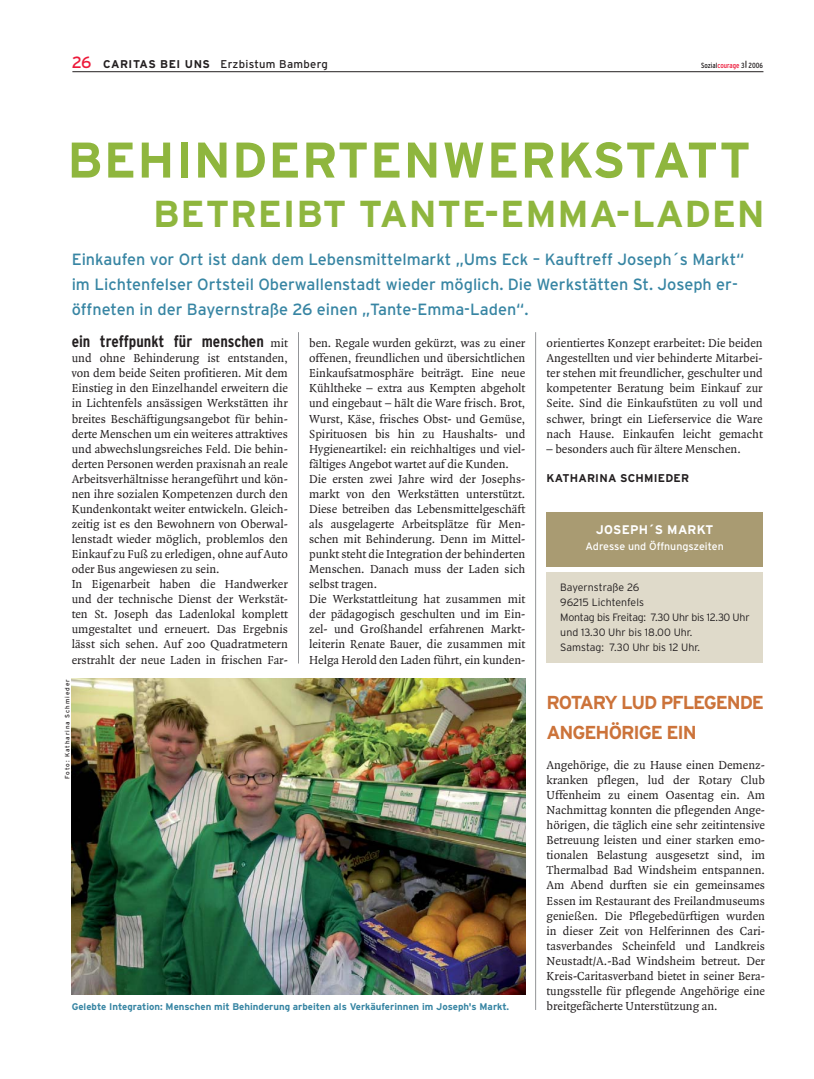
<style>
.page{position:relative;width:814px;height:1079px;background:#fff}
.page>*{position:absolute;margin:0;border:0;box-sizing:border-box;transform-origin:0 0}
.t1{font:700 50px "Interstate";letter-spacing:.02em;color:#8fb63e}
.t2{font:700 37.5px "Interstate";letter-spacing:.02em;color:#8fb63e}
.t3{font:700 18.75px/30.1px "Interstate";letter-spacing:-.06em;color:#cc733a}
.t4{font:16.25px/24.8px "Interstate";color:#3785a3}
.t5{font:700 condensed 16.25px "Interstate";color:#231f20}
.t6{font:12.5px/15px "Quadraat";color:#231f20}
.t7{font:700 12.5px "Interstate";letter-spacing:.02em;color:#fff}
.t8{font:11.25px "Interstate";letter-spacing:.025em;color:#231f20}
.t9{font:700 11.25px "Interstate";letter-spacing:.02em;color:#231f20}
.t10{font:300 10.62px/15px "Interstate";letter-spacing:-.01em;color:#231f20}
.t11{font:10.62px "Interstate";color:#fff}
.t12{font:700 9.75px "Interstate";color:#3785a3}
.t13{font:condensed 7.5px "Interstate";color:#231f20}
.t14{font:6.25px "Interstate";letter-spacing:.15em;color:#231f20}
.s1{font-size:16.25px;color:#ed1a3a}
.s2{font-weight:700}
.s3{color:#ed1a3a}
.s4{font-family:"Quadraat";font-weight:400;font-stretch:normal;font-size:12.5px}
</style>
<div class="page">
<hr style="left:72px;top:71px;width:691px;height:1px;background:#231f20">
<hr style="left:535px;top:332px;width:1px;height:678px;background:#939598">
<hr style="left:298px;top:332px;width:1px;height:331px;background:#939598">
<img style="left:72px;top:678px;width:453px;height:317px">
<div style="left:546px;top:572px;width:217px;height:91px;background:#dfdaca"></div>
<div style="left:546px;top:513px;width:217px;height:54px;background:#a99b72"></div>
<p class="t8" style="left:72px;top:60px;width:258px"><span class="s1">26</span> <span class="s2">CARITAS BEI UNS</span> Erzbistum Bamberg</p>
<p class="t13" style="left:701px;top:62px;width:63px">So zi al <span class="s3">cou ra ge</span> 3 2006</p>
<h1 class="t1" style="left:67px;top:141px;width:685px">BEHINDERTENWERKSTATT</h1>
<h2 class="t2" style="left:153px;top:200px;width:613px">BETREIBT TANTE-EMMA-LADEN</h2>
<p class="t4" style="left:72px;top:248px;width:674px">Einkaufen vor Ort ist dank dem Lebensmittelmarkt „Ums Eck – Kauftreff Joseph´s Markt“ im Lichtenfelser Ortsteil Oberwallenstadt wieder möglich. Die Werkstätten St. Joseph er&shy;öffneten in der Bayernstraße 26 einen „Tante-Emma-Laden“.</p>
<h3 class="t5" style="left:72px;top:335px;width:218px">ein treffpunkt für menschen <span class="s4">mit</span></h3>
<p class="t6" style="left:72px;top:352px;width:218px">und ohne Behinderung ist entstanden, von dem beide Seiten profitieren. Mit dem Einstieg in den Einzelhandel erweitern die in Lichtenfels ansässigen Werkstätten ihr breites Beschäftigungsangebot für behin&shy;derte Menschen um ein weiteres attraktives und abwechslungsreiches Feld. Die behin&shy;derten Personen werden praxisnah an reale Arbeitsverhältnisse herangeführt und kön&shy;nen ihre sozialen Kompetenzen durch den Kundenkontakt weiter entwickeln. Gleich&shy;zeitig ist es den Bewohnern von Oberwal&shy;lenstadt wieder möglich, problemlos den Einkauf zu Fuß zu erledigen, ohne auf Auto oder Bus angewiesen zu sein.<br>In Eigenarbeit haben die Handwerker und der technische Dienst der Werkstät&shy;ten St. Joseph das Ladenlokal komplett umgestaltet und erneuert. Das Ergebnis lässt sich sehen. Auf 200 Quadratmetern erstrahlt der neue Laden in frischen Far-</p>
<p class="t14" style="left:65px;top:778px;width:101px;rotate:-90deg">Foto: Katharina Schmieder</p>
<p class="t6" style="left:309px;top:337px;width:218px">ben. Regale wurden gekürzt, was zu einer offenen, freundlichen und übersichtlichen Einkaufsatmosphäre beiträgt. Eine neue Kühltheke – extra aus Kempten abgeholt und eingebaut – hält die Ware frisch. Brot, Wurst, Käse, frisches Obst- und Gemüse, Spirituosen bis hin zu Haushalts- und Hygieneartikel: ein reichhaltiges und viel&shy;fältiges Angebot wartet auf die Kunden.<br>Die ersten zwei Jahre wird der Josephs&shy;markt von den Werkstätten unterstützt.<br>Diese betreiben das Lebensmittelgeschäft als ausgelagerte Arbeitsplätze für Men&shy;schen mit Behinderung. Denn im Mittel&shy;punkt steht die Integration der behinderten Menschen. Danach muss der Laden sich selbst tragen.<br>Die Werkstattleitung hat zusammen mit der pädagogisch geschulten und im Ein&shy;zel- und Großhandel erfahrenen Markt&shy;leiterin Renate Bauer, die zusammen mit Helga Herold den Laden führt, ein kunden-</p>
<p class="t12" style="left:72px;top:1003px;width:439px">Gelebte Integration: Menschen mit Behinderung arbeiten als Verkäuferinnen im Joseph's Markt.</p>
<p class="t6" style="left:546px;top:337px;width:218px;text-align:justify">orientiertes Konzept erarbeitet: Die beiden Angestellten und vier behinderte Mitarbei&shy;ter stehen mit freundlicher, geschulter und kompetenter Beratung beim Einkauf zur Seite. Sind die Einkaufstüten zu voll und schwer, bringt ein Lieferservice die Ware nach Hause. Einkaufen leicht gemacht</p>
<p class="t6" style="left:546px;top:442px;width:196px">– besonders auch für ältere Menschen.</p>
<p class="t9" style="left:546px;top:474px;width:144px">KATHARINA SCHMIEDER</p>
<p class="t7" style="left:596px;top:525px;width:119px">JOSEPH´S MARKT</p>
<p class="t11" style="left:585px;top:542px;width:140px">Adresse und Öffnungszeiten</p>
<p class="t10" style="left:560px;top:580px;width:191px">Bayernstraße 26<br>96215 Lichtenfels<br>Montag bis Freitag: 7.30 Uhr bis 12.30 Uhr und 13.30 Uhr bis 18.00 Uhr.<br>Samstag: 7.30 Uhr bis 12 Uhr.</p>
<h3 class="t3" style="left:546px;top:688px;width:219px">ROTARY LUD PFLEGENDE<br>ANGEHÖRIGE EIN</h3>
<p class="t6" style="left:546px;top:758px;width:220px;text-align:justify">Angehörige, die zu Hause einen Demenz&shy;kranken pflegen, lud der Rotary Club Uffenheim zu einem Oasentag ein. Am Nachmittag konnten die pflegenden Ange&shy;hörigen, die täglich eine sehr zeitintensive Betreuung leisten und einer starken emo&shy;tionalen Belastung ausgesetzt sind, im Thermalbad Bad Windsheim entspannen.<br>Am Abend durften sie ein gemeinsames Essen im Restaurant des Freilandmuseums genießen. Die Pflegebedürftigen wurden in dieser Zeit von Helferinnen des Cari&shy;tasverbandes Scheinfeld und Landkreis Neustadt/A.-Bad Windsheim betreut. Der Kreis-Caritasverband bietet in seiner Bera&shy;tungsstelle für pflegende Angehörige eine breitgefächerte Unterstützung an.</p>
</div>
